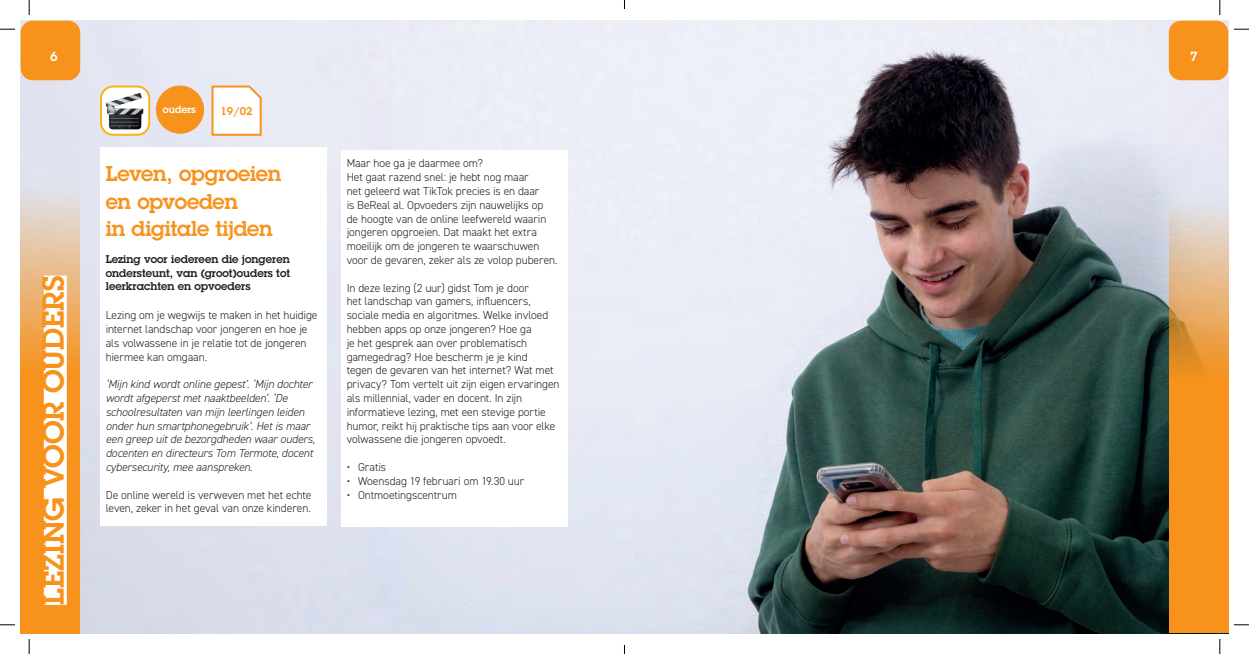
<style>
.page{position:relative;width:1249px;height:654px;background:#fff}
.page>*{position:absolute;margin:0;border:0;box-sizing:border-box;transform-origin:0 0}
.t1{font:600 30px "Lubalin Graph Std";letter-spacing:-.005em;color:#f7931d}
.t2{font:600 21px/27.6px "Lubalin Graph Std";letter-spacing:-.015em;color:#f7931d}
.t3{font:600 13px "Lubalin Graph Std";color:#fff}
.t4{font:300 11.5px/13.8px "DIN2014";letter-spacing:-.01em;color:#231f20}
.t5{font:italic 300 11.5px/13.8px "DIN2014";letter-spacing:-.01em;color:#231f20}
.t6{font:600 11px/13.2px "Lubalin Graph Std";color:#231f20;text-align:justify}
.t7{font:600 11px "Lubalin Graph Std";color:#f7931d}
.t8{font:600 10px "Lubalin Graph Std";color:#fff}
</style>
<div class="page">
<img style="left:80px;top:21px;width:1089px;height:612px">
<svg style="left:21px;top:21px;width:59px;height:612px"></svg>
<div style="left:44px;top:275px;width:23px;height:330px;background:#fff"></div>
<div style="left:100px;top:147px;width:227px;height:379px;background:#fff"></div>
<div style="left:156px;top:85px;width:48px;height:49px;background:#f7931d;border-radius:50%"></div>
<svg style="left:1169px;top:21px;width:59px;height:612px"></svg>
<svg style="left:210px;top:84px;width:53px;height:53px"></svg>
<div style="left:341px;top:150px;width:227px;height:376px;background:#fff"></div>
<div style="left:101px;top:86px;width:48px;height:49px;background:#fff;border-radius:12px"></div>
<img style="left:104px;top:90px;width:42px;height:41px">
<div style="left:100px;top:85px;width:50px;height:51px;border:2px solid #fbb316;border-radius:12px"></div>
<div style="left:21px;top:21px;width:59px;height:59px;background:#f7931d;border-radius:12px"></div>
<div style="left:1169px;top:21px;width:59px;height:59px;background:#f7931d;border-radius:12px"></div>
<svg style="left:0;top:29px;width:15px;height:1px"></svg>
<svg style="left:1234px;top:29px;width:15px;height:1px"></svg>
<svg style="left:0;top:624px;width:15px;height:1px"></svg>
<svg style="left:1234px;top:624px;width:15px;height:1px"></svg>
<svg style="left:29px;top:0;width:1px;height:15px"></svg>
<svg style="left:29px;top:639px;width:1px;height:15px"></svg>
<svg style="left:1219px;top:0;width:2px;height:15px"></svg>
<svg style="left:1219px;top:639px;width:2px;height:15px"></svg>
<p class="t3" style="left:50px;top:48px;width:9px">6</p>
<p class="t3" style="left:1190px;top:48px;width:9px">7</p>
<h1 class="t1" style="left:33px;top:605px;width:331px;rotate:-90deg">LEZING VOOR OUDERS</h1>
<p class="t8" style="left:163px;top:103px;width:34px">ouders</p>
<p class="t7" style="left:221px;top:103px;width:33px">19/02</p>
<h2 class="t2" style="left:106px;top:159px;width:177px">Leven, opgroeien en opvoeden<br>in digitale tijden</h2>
<p class="t6" style="left:106px;top:253px;width:186px">Lezing voor iedereen die jongeren ondersteunt, van (groot)ouders tot leerkrachten en opvoeders</p>
<p class="t4" style="left:106px;top:308px;width:213px">Lezing om je wegwijs te maken in het huidige internet landschap voor jongeren en hoe je als volwassene in je relatie tot de jongeren hiermee kan omgaan.</p>
<p class="t5" style="left:106px;top:377px;width:211px">‘Mijn kind wordt online gepest’. ‘Mijn dochter wordt afgeperst met naaktbeelden’. ‘De schoolresultaten van mijn leerlingen leiden onder hun smartphonegebruik’. Het is maar een greep uit de bezorgdheden waar ouders, docenten en directeurs Tom Termote, docent cybersecurity, mee aanspreken.</p>
<p class="t4" style="left:106px;top:488px;width:207px">De online wereld is verweven met het echte leven, zeker in het geval van onze kinderen.</p>
<p class="t4" style="left:347px;top:156px;width:212px">Maar hoe ga je daarmee om?<br>Het gaat razend snel: je hebt nog maar<br>net geleerd wat TikTok precies is en daar<br>is BeReal al. Opvoeders zijn nauwelijks op de hoogte van de online leefwereld waarin jongeren opgroeien. Dat maakt het extra moeilijk om de jongeren te waarschuwen voor de gevaren, zeker als ze volop puberen.</p>
<p class="t4" style="left:347px;top:281px;width:214px">In deze lezing (2 uur) gidst Tom je door<br>het landschap van gamers, influencers, sociale media en algoritmes. Welke invloed hebben apps op onze jongeren? Hoe ga<br>je het gesprek aan over problematisch gamegedrag? Hoe bescherm je je kind<br>tegen de gevaren van het internet? Wat met privacy? Tom vertelt uit zijn eigen ervaringen als millennial, vader en docent. In zijn informatieve lezing, met een stevige portie humor, reikt hij praktische tips aan voor elke volwassene die jongeren opvoedt.</p>
<p class="t4" style="left:347px;top:460px;width:41px">• Gratis</p>
<p class="t4" style="left:347px;top:474px;width:179px">• Woensdag 19 februari om 19.30 uur</p>
<p class="t4" style="left:347px;top:488px;width:112px">• Ontmoetingscentrum</p>
</div>
